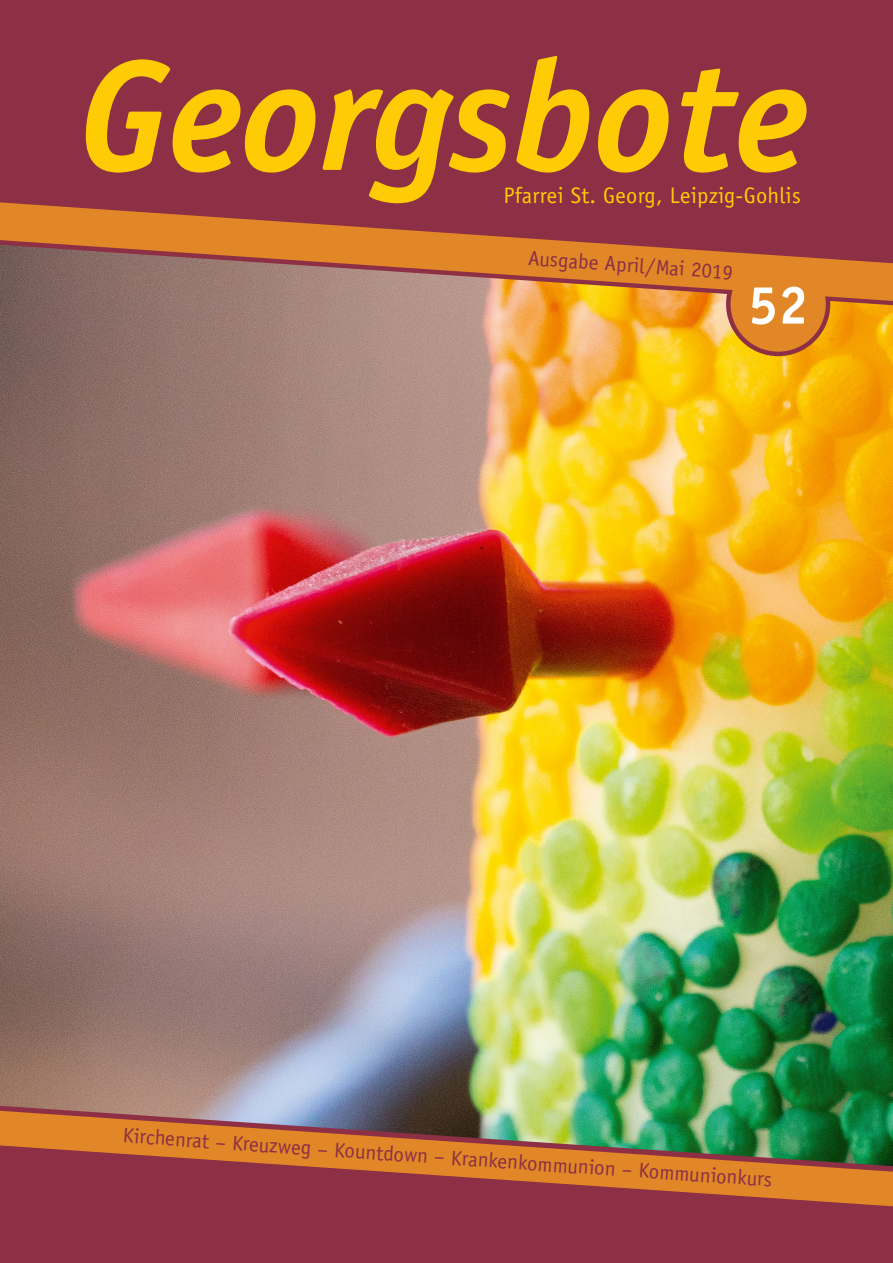
<style>
.page{position:relative;width:893px;height:1263px;background:#fff}
.page>*{position:absolute;margin:0;border:0;box-sizing:border-box;transform-origin:0 0}
.t1{font:italic 700 157.5px "Officina Sans Std";color:#ffcb05}
.t2{font:700 54px "Officina Sans Std";color:#fff}
.t3{font:22.5px "Officina Sans Std";letter-spacing:.01em;color:#ffcb05}
.t4{font:21px "Officina Sans Std";color:#8d2f45}
</style>
<div class="page">
<img style="left:0;top:305px;width:893px;height:801px">
<div style="left:0;top:0;width:893px;height:305px;background:#8d2f45"></div>
<svg style="left:0;top:1106px;width:893px;height:157px;background:#8a3648"></svg>
<div style="left:728px;top:254px;width:100px;height:100px;background:#e18727;border-radius:50%"></div>
<div style="left:726px;top:252px;width:104px;height:104px;border:4px solid #8d2f45;border-radius:50%"></div>
<img style="left:0;top:1111px;width:893px;height:95px">
<svg style="left:0;top:202px;width:893px;height:99px;background:#b46642"></svg>
<h1 class="t1" style="left:78px;top:22px;width:731px">Georgsbote</h1>
<p class="t3" style="left:503px;top:182px;width:299px">Pfarrei St. Georg, Leipzig-Gohlis</p>
<p class="t4" style="left:529px;top:246px;width:207px;rotate:4deg">Ausgabe April/Mai 2019</p>
<h2 class="t2" style="left:748px;top:272px;width:62px">52</h2>
<p class="t4" style="left:124px;top:1122px;width:652px;rotate:4deg">Kirchenrat – Kreuzweg – Kountdown – Krankenkommunion – Kommunionkurs</p>
</div>
